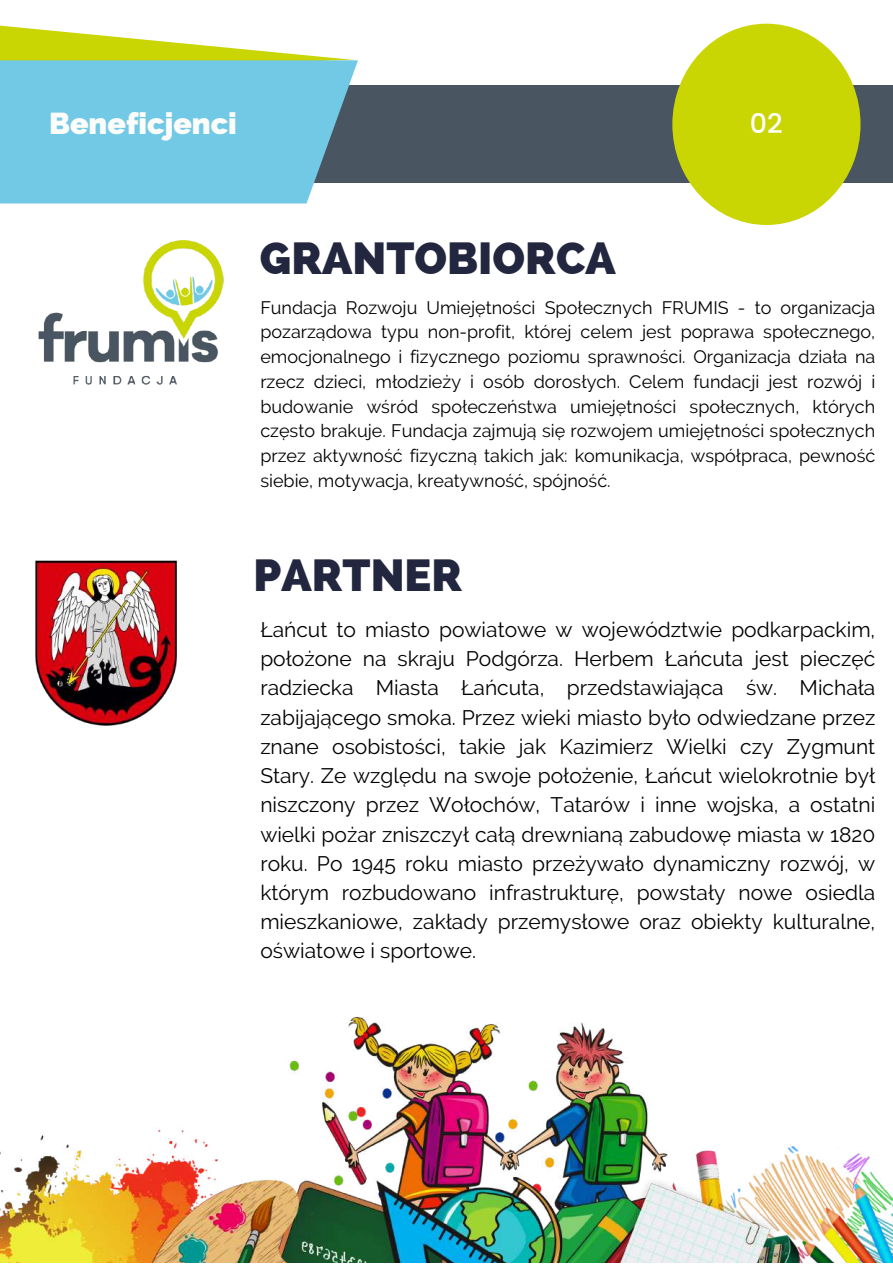
<style>
.page{position:relative;width:893px;height:1264px;background:#fff}
.page>*{position:absolute;margin:0;border:0;box-sizing:border-box;transform-origin:0 0}
.t1{font:800 45px "Raleway";color:#22263e}
.t2{font:800 30.3px "Raleway";color:#fcfcfa}
.t3{font:500 27px "Poppins";color:#fff}
.t4{font:21px/29.2px "Raleway";color:#000;text-align:justify}
.t5{font:18px/24.8px "Raleway";color:#000;text-align:justify}
</style>
<div class="page">
<svg style="left:0;top:25px;width:354px;height:35px"></svg>
<div style="left:260px;top:85px;width:632px;height:97px;background:#495661"></div>
<svg style="left:0;top:60px;width:358px;height:143px;background:#72c4de"></svg>
<div style="left:672px;top:24px;width:188px;height:201px;background:#cad504;border-radius:50%"></div>
<img style="left:38px;top:240px;width:186px;height:145px">
<img style="left:35px;top:560px;width:142px;height:166px">
<img style="left:0;top:1017px;width:892px;height:245px">
<h2 class="t2" style="left:49px;top:105px;width:189px">Beneficjenci</h2>
<p class="t3" style="left:750px;top:104px;width:34px">02</p>
<h1 class="t1" style="left:260px;top:231px;width:357px">GRANTOBIORCA</h1>
<p class="t5" style="left:260px;top:295px;width:616px">Fundacja Rozwoju Umiejętności Społecznych FRUMIS - to organizacja pozarządowa typu non-profit, której celem jest poprawa społecznego, emocjonalnego i fizycznego poziomu sprawności. Organizacja działa na rzecz dzieci, młodzieży i osób dorosłych. Celem fundacji jest rozwój i budowanie wśród społeczeństwa umiejętności społecznych, których często brakuje. Fundacja zajmują się rozwojem umiejętności społecznych przez aktywność fizyczną takich jak: komunikacja, współpraca, pewność siebie, motywacja, kreatywność, spójność.</p>
<h1 class="t1" style="left:253px;top:548px;width:210px">PARTNER</h1>
<p class="t4" style="left:260px;top:614px;width:616px">Łańcut to miasto powiatowe w województwie podkarpackim, położone na skraju Podgórza. Herbem Łańcuta jest pieczęć radziecka Miasta Łańcuta, przedstawiająca św. Michała zabijającego smoka. Przez wieki miasto było odwiedzane przez znane osobistości, takie jak Kazimierz Wielki czy Zygmunt Stary. Ze względu na swoje położenie, Łańcut wielokrotnie był niszczony przez Wołochów, Tatarów i inne wojska, a ostatni wielki pożar zniszczył całą drewnianą zabudowę miasta w 1820 roku. Po 1945 roku miasto przeżywało dynamiczny rozwój, w którym rozbudowano infrastrukturę, powstały nowe osiedla mieszkaniowe, zakłady przemysłowe oraz obiekty kulturalne, oświatowe i sportowe.</p>
</div>
